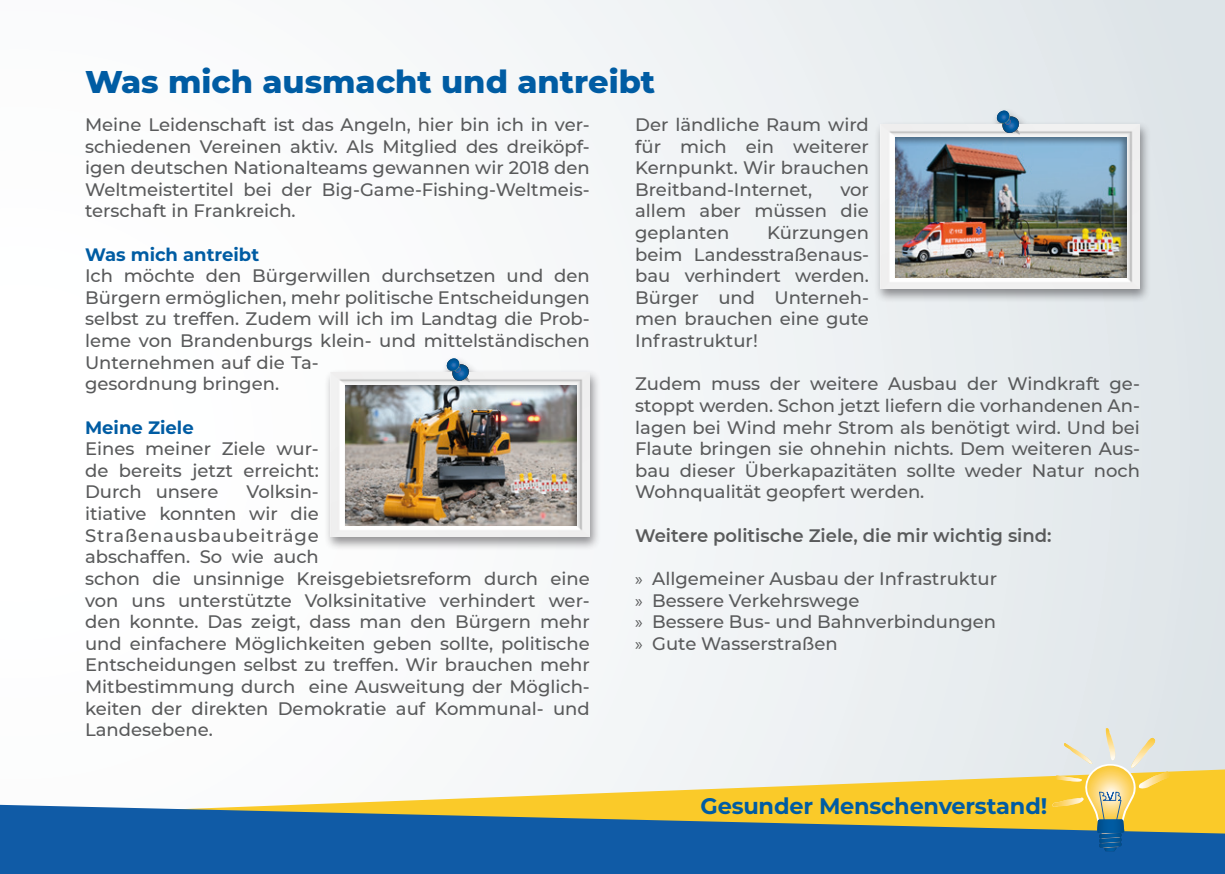
<style>
.page{position:relative;width:1225px;height:874px;background:#fff}
.page>*{position:absolute;margin:0;border:0;box-sizing:border-box;transform-origin:0 0}
.Hauptüberschrift{font:800 32px "Montserrat";color:#005ca3}
.GMV-gelbes-Feld-inne{font:700 22.4px "Montserrat";letter-spacing:-.01em;color:#005ca3}
.t1{font:500 18px/21.6px "Montserrat";color:#595a5b;text-align:justify}
.t2{font:600 18px "Montserrat";color:#595a5b}
.Überschrift-im-Text{font:700 18px "Montserrat";color:#005ca3}
.s1{font-family:"Myriad Pro";font-weight:400}
</style>
<div class="page">
<div style="left:0;top:0;width:1225px;height:873px;background:linear-gradient(to right,#fff,#e1e7eb)"></div>
<svg style="left:0;top:769px;width:1225px;height:35px;fill:#faf6f7"></svg>
<svg style="left:0;top:804px;width:1225px;height:69px;background:#3d718f"></svg>
<svg style="left:1052px;top:727px;width:119px;height:123px;background:#c7c393"></svg>
<div style="left:324px;top:355px;width:277px;height:196px;background:#1a181c;opacity:.46"></div>
<img style="left:330px;top:372px;width:260px;height:164px">
<div style="left:345px;top:383px;width:234px;height:144px;background:#1a181c;opacity:.45"></div>
<svg style="left:446px;top:358px;width:24px;height:24px"></svg>
<div style="left:874px;top:107px;width:277px;height:196px;background:#1a181c;opacity:.46"></div>
<img style="left:880px;top:124px;width:260px;height:165px">
<div style="left:895px;top:135px;width:234px;height:144px;background:#1a181c;opacity:.45"></div>
<svg style="left:996px;top:110px;width:24px;height:24px"></svg>
<p class="Hauptüberschrift" style="left:85px;top:59px;width:572px">Was mich ausmacht und antreibt</p>
<p class="t1" style="left:85px;top:113px;width:506px">Meine Leidenschaft ist das Angeln, hier bin ich in ver&shy;schiedenen Vereinen aktiv. Als Mitglied des dreiköpf&shy;igen deutschen Nationalteams gewannen wir 2018 den Weltmeistertitel bei der Big-Game-Fishing-Weltmeis&shy;terschaft in Frankreich.</p>
<p class="Überschrift-im-Text" style="left:85px;top:241px;width:176px">Was mich antreibt</p>
<p class="t1" style="left:85px;top:264px;width:506px;text-align:left">Ich möchte den Bürgerwillen durchsetzen und den Bürgern ermöglichen, mehr politische Entscheidungen selbst zu treffen. Zudem will ich im Landtag die Prob&shy;leme von Brandenburgs klein- und mittelständischen Unternehmen auf die Ta-<br>gesordnung bringen.</p>
<p class="Überschrift-im-Text" style="left:85px;top:414px;width:110px">Meine Ziele</p>
<p class="t1" style="left:85px;top:437px;width:235px">Eines meiner Ziele wur&shy;de bereits jetzt erreicht:<br>Durch unsere</p>
<p class="t1" style="left:635px;top:113px;width:235px">Der ländliche Raum wird für mich ein weiterer Kernpunkt. Wir brauchen Breitband-Internet,</p>
<p class="t1" style="left:635px;top:178px;width:235px;text-indent:205px">vor allem aber müssen die geplanten</p>
<p class="t1" style="left:635px;top:221px;width:235px;text-indent:132px">Kürzungen beim Landesstraßenaus&shy;bau verhindert werden.<br>Bürger und Unterneh&shy;men brauchen eine gute Infrastruktur!</p>
<p class="t1" style="left:635px;top:372px;width:506px">Zudem muss der weitere Ausbau der Windkraft ge&shy;stoppt werden. Schon jetzt liefern die vorhandenen An&shy;lagen bei Wind mehr Strom als benötigt wird. Und bei Flaute bringen sie ohnehin nichts. Dem weiteren Aus&shy;bau dieser Überkapazitäten sollte weder Natur noch Wohnqualität geopfert werden.</p>
<p class="t2" style="left:635px;top:522px;width:418px">Weitere politische Ziele, die mir wichtig sind:</p>
<p class="t1" style="left:635px;top:566px;width:363px"><span class="s1">»</span> Allgemeiner Ausbau der Infrastruktur</p>
<p class="t1" style="left:635px;top:588px;width:226px"><span class="s1">»</span> Bessere Verkehrswege</p>
<p class="t1" style="left:635px;top:610px;width:362px"><span class="s1">»</span> Bessere Bus- und Bahnverbindungen</p>
<p class="t1" style="left:635px;top:631px;width:204px"><span class="s1">»</span> Gute Wasserstraßen</p>
<p class="t1" style="left:85px;top:480px;width:506px;text-align:left;text-indent:161px">Volksin-<br>itiative konnten wir die<br>Straßenausbaubeiträge<br>abschaffen. So wie auch<br>schon die unsinnige Kreisgebietsreform durch eine von uns unterstützte Volksinitative verhindert wer&shy;den konnte. Das zeigt, dass man den Bürgern mehr und einfachere Möglichkeiten geben sollte, politische Entscheidungen selbst zu treffen. Wir brauchen mehr Mitbestimmung durch eine Ausweitung der Möglich&shy;keiten der direkten Demokratie auf Kommunal- und Landesebene.</p>
<p class="GMV-gelbes-Feld-inne" style="left:700px;top:789px;width:348px">Gesunder Menschenverstand!</p>
</div>
